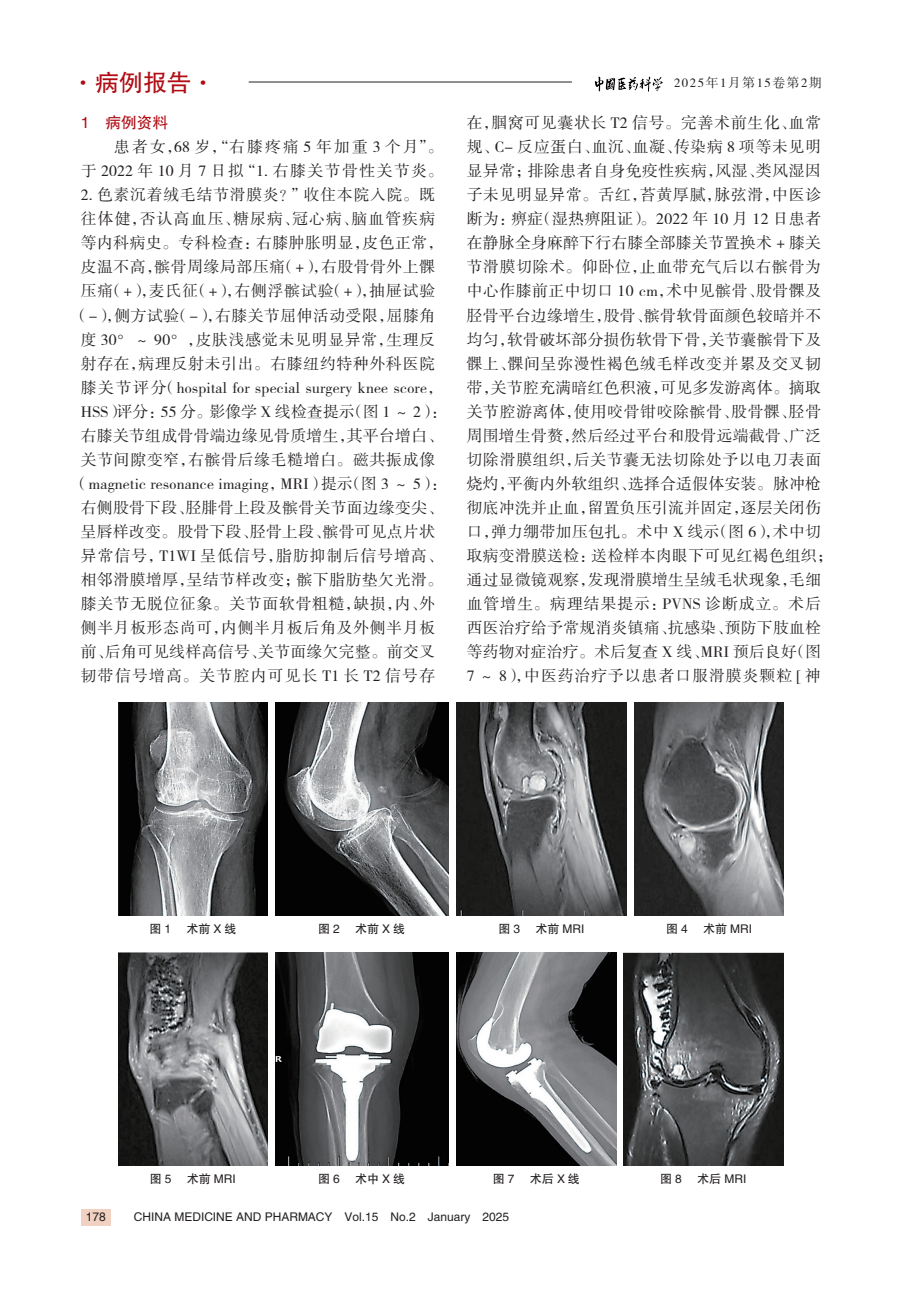
<style>
.page{position:relative;width:919px;height:1289px;background:#fff}
.page>*{position:absolute;margin:0;border:0;box-sizing:border-box;transform-origin:0 0}
.t1{font:24px "FZHTK GBK1 0";color:#b00d15}
.正文{font:15.75px/24px "FZSSK GBK1 0";letter-spacing:.035em;color:#231f20}
.正文-2{font:15.75px "FZSSK GBK1 0";letter-spacing:.015em;color:#231f20}
.正文-3{font:15.75px "FZSSK GBK1 0";letter-spacing:.055em;color:#231f20}
.正文-4{font:15.75px/24px "FZSSK GBK1 0";letter-spacing:.1em;color:#231f20;text-align:right}
.正文-5{font:15.75px "FZSSK GBK1 0";letter-spacing:.07em;color:#231f20}
.正文-6{font:15.75px "FZSSK GBK1 0";letter-spacing:.08em;color:#231f20}
.正文-7{font:15.75px "FZSSK GBK1 0";letter-spacing:.085em;color:#231f20}
._1级标题{font:15.75px "FZHTK GBK1 0";color:#b00d15}
.t2{font:12.75px "FZSSK GBK1 0";letter-spacing:.125em;color:#231f20}
.图说{font:12px "FZHTK GBK1 0";color:#231f20}
.t3{font:12px "FZHTJW GB1 0";color:#231f20}
.t4{font:12px "CT Hei Ti SJ";color:#231f20}
</style>
<div class="page">
<img style="left:594px;top:76px;width:67px;height:16px">
<div style="left:81px;top:1208px;width:29px;height:17px;background:#f1d1c2"></div>
<hr style="left:249px;top:82px;width:323px;height:1px;background:#231f20">
<img style="left:119px;top:702px;width:148px;height:213px">
<img style="left:275px;top:702px;width:173px;height:213px">
<img style="left:456px;top:702px;width:170px;height:213px">
<img style="left:634px;top:702px;width:149px;height:213px">
<img style="left:119px;top:952px;width:148px;height:213px">
<img style="left:275px;top:952px;width:173px;height:213px">
<img style="left:456px;top:952px;width:160px;height:213px">
<img style="left:623px;top:952px;width:160px;height:213px">
<h1 class="t1" style="left:71px;top:69px;width:145px">·病例报告·</h1>
<p class="_1级标题" style="left:81px;top:114px;width:89px">1　病例资料</p>
<p class="正文-4" style="left:81px;top:136px;width:364px">患者女，68 岁，“右膝疼痛 5 年加重 3 个月”。<br>于 2022 年 10 月 7 日拟“1. 右膝关节骨性关节炎。</p>
<p class="正文-3" style="left:81px;top:187px;width:356px">2. 色素沉着绒毛结节滑膜炎？”收住本院入院。既</p>
<p class="正文-6" style="left:81px;top:211px;width:356px">往体健，否认高血压、糖尿病、冠心病、脑血管疾病</p>
<p class="正文" style="left:81px;top:232px;width:364px">等内科病史。专科检查：右膝肿胀明显，皮色正常，</p>
<p class="正文" style="left:81px;top:256px;width:356px">皮温不高，髌骨周缘局部压痛（+），右股骨骨外上髁</p>
<p class="正文-3" style="left:81px;top:283px;width:356px">压痛（+），麦氏征（+），右侧浮髌试验（+），抽屉试验</p>
<p class="正文" style="left:73px;top:304px;width:364px">（-），侧方试验（-），右膝关节屈伸活动受限，屈膝角</p>
<p class="正文-3" style="left:81px;top:331px;width:356px">度 30°～ 90°，皮肤浅感觉未见明显异常，生理反</p>
<p class="正文" style="left:81px;top:352px;width:356px">射存在，病理反射未引出。右膝纽约特种外科医院</p>
<p class="正文-2" style="left:81px;top:379px;width:363px">膝关节评分（hospital for special surgery knee score，</p>
<p class="正文-2" style="left:81px;top:403px;width:367px">HSS）评分：55 分。影像学 X 线检查提示（图 1 ～ 2）：</p>
<p class="正文" style="left:81px;top:424px;width:364px">右膝关节组成骨骨端边缘见骨质增生，其平台增白、</p>
<p class="正文" style="left:81px;top:448px;width:356px">关节间隙变窄，右髌骨后缘毛糙增白。磁共振成像</p>
<p class="正文-2" style="left:73px;top:475px;width:375px">（magnetic resonance imaging，MRI）提示（图 3 ～ 5）：</p>
<p class="正文" style="left:81px;top:496px;width:364px">右侧股骨下段、胫腓骨上段及髌骨关节面边缘变尖、</p>
<p class="正文" style="left:81px;top:520px;width:356px">呈唇样改变。股骨下段、胫骨上段、髌骨可见点片状</p>
<p class="正文-5" style="left:81px;top:547px;width:363px">异常信号，T1WI 呈低信号，脂肪抑制后信号增高、</p>
<p class="正文" style="left:81px;top:568px;width:363px">相邻滑膜增厚，呈结节样改变；髌下脂肪垫欠光滑。</p>
<p class="正文" style="left:81px;top:592px;width:356px">膝关节无脱位征象。关节面软骨粗糙，缺损，内、外</p>
<p class="正文" style="left:81px;top:616px;width:356px">侧半月板形态尚可，内侧半月板后角及外侧半月板</p>
<p class="正文" style="left:81px;top:640px;width:356px">前、后角可见线样高信号、关节面缘欠完整。前交叉</p>
<p class="正文-7" style="left:81px;top:667px;width:356px">韧带信号增高。关节腔内可见长 T1 长 T2 信号存</p>
<p class="t2" style="left:674px;top:76px;width:149px">2025年1月第15卷第2期</p>
<p class="正文" style="left:466px;top:112px;width:368px">在，腘窝可见囊状长 T2 信号。完善术前生化、血常规、C- 反应蛋白、血沉、血凝、传染病 8 项等未见明显异常；排除患者自身免疫性疾病，风湿、类风湿因子未见明显异常。舌红，苔黄厚腻，脉弦滑，中医诊断为：痹症（湿热痹阻证）。2022 年 10 月 12 日患者在静脉全身麻醉下行右膝全部膝关节置换术 + 膝关节滑膜切除术。仰卧位，止血带充气后以右髌骨为中心作膝前正中切口 10 cm，术中见髌骨、股骨髁及胫骨平台边缘增生，股骨、髌骨软骨面颜色较暗并不均匀，软骨破坏部分损伤软骨下骨，关节囊髌骨下及髁上、髁间呈弥漫性褐色绒毛样改变并累及交叉韧带，关节腔充满暗红色积液，可见多发游离体。摘取关节腔游离体，使用咬骨钳咬除髌骨、股骨髁、胫骨周围增生骨赘，然后经过平台和股骨远端截骨、广泛切除滑膜组织，后关节囊无法切除处予以电刀表面烧灼，平衡内外软组织、选择合适假体安装。脉冲枪彻底冲洗并止血，留置负压引流并固定，逐层关闭伤口，弹力绷带加压包扎。术中 X 线示（图 6），术中切取病变滑膜送检：送检样本肉眼下可见红褐色组织；通过显微镜观察，发现滑膜增生呈绒毛状现象，毛细血管增生。病理结果提示：PVNS 诊断成立。术后西医治疗给予常规消炎镇痛、抗感染、预防下肢血栓等药物对症治疗。术后复查 X 线、MRI 预后良好（图<br>7 ～ 8），中医药治疗予以患者口服滑膜炎颗粒 [ 神</p>
<p class="图说" style="left:149px;top:922px;width:88px">图1 　术前X线</p>
<p class="图说" style="left:318px;top:922px;width:88px">图2 　术前X线</p>
<p class="图说" style="left:498px;top:922px;width:87px">图 3 　术前 MRI</p>
<p class="图说" style="left:666px;top:922px;width:87px">图 4 　术前 MRI</p>
<p class="图说" style="left:150px;top:1172px;width:87px">图 5 　术前 MRI</p>
<p class="图说" style="left:318px;top:1172px;width:88px">图6 　术中X线</p>
<p class="图说" style="left:493px;top:1172px;width:88px">图7 　术后X线</p>
<p class="图说" style="left:660px;top:1172px;width:88px">图 8 　术后 MRI</p>
<p class="t4" style="left:86px;top:1210px;width:22px">178</p>
<p class="t3" style="left:134px;top:1210px;width:376px">CHINA MEDICINE AND PHARMACY Vol.15 No.2 January 2025</p>
</div>
